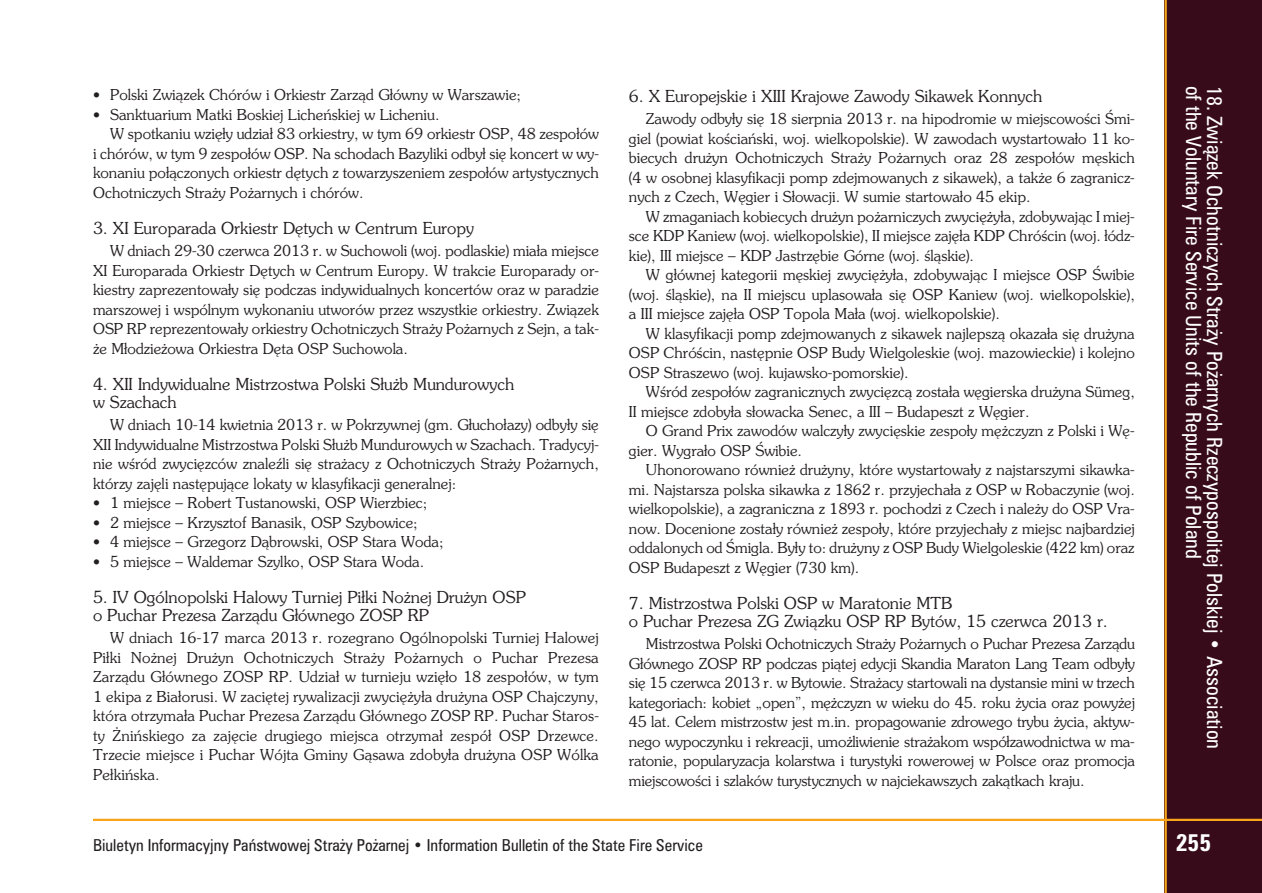
<style>
.page{position:relative;width:1262px;height:893px;background:#fff}
.page>*{position:absolute;margin:0;border:0;box-sizing:border-box;transform-origin:0 0}
.t1{font:700 24px "Zurich Cn EU";color:#fff}
.t2{font:21px/21px "Zurich Cn EU";color:#fff}
.t3{font:16.5px/18px "Southern";color:#231f20}
.t4{font:16.5px "Zurich Cn EU";color:#231f20}
.t5{font:15px/19.5px "Southern";letter-spacing:.005em;color:#231f20;text-align:justify}
</style>
<div class="page">
<div style="left:1165px;top:0;width:97px;height:893px;background:#370b1a"></div>
<hr style="left:1165px;top:0;width:2px;height:893px;background:#f9a51b">
<hr style="left:93px;top:819px;width:1169px;height:2px;background:#f9a51b">
<p class="t5" style="left:93px;top:86px;width:430px">• Pol ski Zwi¹zek Chó rów i Or kiestr Zarz¹d G³ówny w Wa r sza wie;</p>
<p class="t5" style="left:93px;top:105px;width:348px">• San ktu a rium Ma t ki Bo skiej Li che ñ skiej w Li che niu.</p>
<p class="t5" style="left:110px;top:125px;width:491px">W spo t ka niu wziê³y udzia³ 83 or kie stry, w tym 69 orkiestr OSP, 48 ze spo³ów</p>
<p class="t5" style="left:93px;top:144px;width:507px">i chó rów, w tym 9 ze spo³ów OSP. Na scho dach Ba zy li ki odby³ siê kon cert w wy -</p>
<p class="t5" style="left:93px;top:164px;width:507px">ko na niu po³¹czo nych or kiestr dê tych z to wa rzy sze niem ze spo³ów ar ty sty cz nych</p>
<p class="t5" style="left:93px;top:183px;width:272px">Ocho t ni czych Stra ¿y Po ¿a r nych i chó rów.</p>
<p class="t3" style="left:93px;top:220px;width:383px">3. XI Eu ro pa ra da Or kiestr Dê tych w Cen trum Eu ro py</p>
<p class="t5" style="left:93px;top:242px;width:507px;text-indent:17px">W dniach 29-30 cze r w ca 2013 r. w Su cho wo li (woj. pod la skie) mia³a mie j s ce XI Eu ro pa ra da Or kiestr Dê tych w Cen trum Eu ro py. W tra kcie Eu ro pa ra dy or - kie stry za pre zen to wa³y siê pod czas indy widu a l nych kon ce r tów oraz w pa ra dzie ma r szo wej i wspó l nym wy ko na niu utwo rów przez wszy stkie or kie stry. Zwi¹zek OSP RP re pre zen to wa³y or kie stry Ocho t ni czych Stra ¿y Po ¿a r nych z Sejn, a ta k - ¿e M³od zie ¿o wa Or kie stra Dêta OSP Su cho wo la.</p>
<p class="t3" style="left:93px;top:376px;width:423px">4. XII Indy widu a l ne Mi strzo stwa Pol ski S³u¿b Mun du ro wych w Sza chach</p>
<p class="t5" style="left:93px;top:416px;width:507px;text-indent:17px">W dniach 10-14 kwie t nia 2013 r. w Po krzy w nej (gm. G³ucho³azy) odby³y siê XII Indy widu a l ne Mi strzo stwa Pol ski S³u¿b Mun du ro wych w Sza chach. Tra dy cy j - nie wœród zwy ciê z ców zna le Ÿ li siê stra ¿a cy z Ocho t ni czych Stra ¿y Po ¿a r nych, któ rzy za jê li na stê puj¹ce lo ka ty w kla sy fi ka cji ge ne ra l nej:</p>
<p class="t5" style="left:93px;top:494px;width:336px">• 1 mie j s ce – Ro bert Tu sta no wski, OSP Wie rz biec;</p>
<p class="t5" style="left:93px;top:513px;width:326px">• 2 mie j s ce – Krzy sztof Ba na sik, OSP Szy bo wi ce;</p>
<p class="t5" style="left:93px;top:533px;width:352px">• 4 mie j s ce – Grze gorz D¹bro wski, OSP Sta ra Woda;</p>
<p class="t5" style="left:93px;top:552px;width:333px">• 5 mie j s ce – Wa l de mar Szy l ko, OSP Sta ra Woda.</p>
<p class="t3" style="left:93px;top:589px;width:434px">5. IV Ogól no po l ski Ha lo wy Tu r niej Pi³ki No ¿ nej Dru ¿yn OSP o Pu char Pre ze sa Zarz¹du G³ów ne go ZOSP RP</p>
<p class="t5" style="left:93px;top:629px;width:507px;text-indent:17px">W dniach 16-17 ma r ca 2013 r. roze gra no Ogól no po l ski Tu r niej Ha lo wej Pi³ki No ¿ nej Dru ¿yn Ocho t ni czych Stra ¿y Po ¿a r nych o Pu char Pre ze sa Zarz¹du G³ów ne go ZOSP RP. Udzia³ w tu r nie ju wziê³o 18 ze spo³ów, w tym 1 e ki pa z Bia³oru si. W za ciê tej ry wa li za cji zwy ciê ¿y³a dru ¿y na OSP Cha j czy ny, która otrzyma³a Pu char Pre ze sa Zarz¹du G³ów ne go ZOSP RP. Pu char Sta ro s - ty ¯ni ñ skie go za za jê cie dru gie go mie j s ca otrzy ma³ ze spó³ OSP Drze w ce.<br>Trzecie mie j s ce i Pu char Wó j ta Gmi ny G¹sawa zdo by³a dru ¿y na OSP Wó l ka Pe³ki ñ ska.</p>
<p class="t3" style="left:629px;top:88px;width:415px">6. X Eu ro pe j skie i XIII Krajo we Za wo dy Si ka wek Kon nych</p>
<p class="t5" style="left:629px;top:110px;width:507px;text-indent:17px">Za wo dy odby³y siê 18 sie r p nia 2013 r. na hi po dro mie w miej s co wo œci Œmi - giel (po wiat ko œcia ñ ski, woj. wiel ko po l skie). W za wo dach wy sta r to wa³o 11 ko - bie cych dru ¿yn Ocho t ni czych Stra ¿y Po ¿a r nych oraz 28 ze spo³ów mê skich (4 w o so b nej kla sy fi ka cji pomp zde j mo wa nych z si ka wek), a ta k ¿e 6 za gra ni cz - nych z Czech, Wê gier i S³owa cji. W su mie sta r to wa³o 45 ekip.</p>
<p class="t5" style="left:629px;top:207px;width:507px;text-indent:17px">W zma ga niach ko bie cych dru ¿yn po ¿a r ni czych zwy ciê ¿y³a, zdo by waj¹c I mie j - s ce KDP Ka niew (woj. wiel ko po l skie), II mie j s ce zajê³a KDP Chró œcin (woj. ³ódz - kie), III mie j s ce – KDP Ja strzê bie Gó r ne (woj. œl¹skie).</p>
<p class="t5" style="left:629px;top:266px;width:507px;text-indent:17px">W g³ów nej ka te go rii mê skiej zwy ciê ¿y³a, zdo by waj¹c I mie j s ce OSP Œwi bie (woj. œl¹skie), na II mie j s cu up la so wa³a siê OSP Ka niew (woj. wiel ko po l skie), a III mie j s ce zajê³a OSP To po la Ma³a (woj. wiel ko po l skie).</p>
<p class="t5" style="left:629px;top:324px;width:507px;text-indent:17px">W kla sy fi ka cji pomp zde j mo wa nych z si ka wek naj lepsz¹ oka za³a siê dru ¿y na OSP Chró œcin, na stê p nie OSP Budy Wie l go le skie (woj. ma zo wie c kie) i ko le j no OSP Stra sze wo (woj. kuja wsko- pomo r skie).</p>
<p class="t5" style="left:629px;top:383px;width:507px;text-indent:17px">Wœród ze spo³ów za gra ni cz nych zwy ciêzc¹ zo sta³a wê gie r ska dru ¿y na Sümeg,<br>II mie j s ce zdoby³a s³owa cka Se nec, a III – Bu da peszt z Wê gier.</p>
<p class="t5" style="left:629px;top:422px;width:507px;text-indent:17px">O Grand Prix za wo dów wa l czy³y zwy ciê skie zespo³y mê¿ czyzn z Pol ski i Wê&shy;gier. Wy gra³o OSP Œwibie.</p>
<p class="t5" style="left:629px;top:461px;width:507px;text-indent:17px">Uho no ro wa no rów nie¿ dru ¿y ny, któ re wy sta r to wa³y z naj sta r szy mi si ka w ka - mi. Naj sta r sza pol ska si ka w ka z 1862 r. przy je cha³a z OSP w Ro ba czy nie (woj. wielko po l skie), a za gra ni cz na z 1893 r. po cho dzi z Czech i na le ¿y do OSP Vra - now. Do ce nio ne zo sta³y rów nie¿ ze spo³y, któ re przy je cha³y z miejsc naj bar dziej od da lo nych od Œmi gla. By³y to: dru ¿y ny z OSP Budy Wie l go le skie (422 km) oraz OSP Bu da peszt z Wê gier (730 km).</p>
<p class="t3" style="left:629px;top:595px;width:480px">7. Mi strzo stwa Pol ski OSP w Ma ra to nie MTB<br>o Pu char Pre ze sa ZG Zwi¹zku OSP RP Bytów, 15 cze r w ca 2013 r.</p>
<p class="t5" style="left:629px;top:635px;width:508px;text-indent:17px">Mi strzo stwa Pol ski Ocho t ni czych Stra ¿y Po¿ ar nych o Pu char Pre ze sa Zarz¹du G³ówne go ZOSP RP pod czas pi¹tej edy cji Skan dia Ma ra ton Lang Team odby³y siê 15 cze r w ca 2013 r. w By to wie. Stra ¿a cy sta r to wa li na dys tan sie mini w trzech ka te go riach: ko biet „open”, mê ¿ czyzn w wie ku do 45. roku ¿y cia oraz po wy ¿ej 45 lat. Ce lem mi strzostw jest m.in. pro pa go wa nie zdro we go try bu ¿y cia, akty w - ne go wy po czyn ku i re kre a cji, umo ¿ li wie nie stra ¿a kom wspó³za wod ni c twa w ma - ra to nie, popu la ry za cja ko la r stwa i tu ry sty ki ro we ro wej w Pol sce oraz pro mo cja miej s co wo œci i szla ków tu ry sty cz nych w naj cie ka wszych zak¹tkach kra ju.</p>
<h2 class="t2" style="left:1225px;top:86px;width:665px;rotate:90deg">18. Zwi¹zek Ochotniczych Stra¿y Po¿arnych Rzeczypospolitej Polskiej • Association of the Voluntary Fire Service Units of the Republic of Poland</h2>
<p class="t4" style="left:93px;top:835px;width:611px">Biuletyn Informacyjny Pañstwowej Stra¿y Po¿arnej • Information Bulletin of the State Fire Service</p>
<h1 class="t1" style="left:1176px;top:828px;width:37px">255</h1>
</div>
